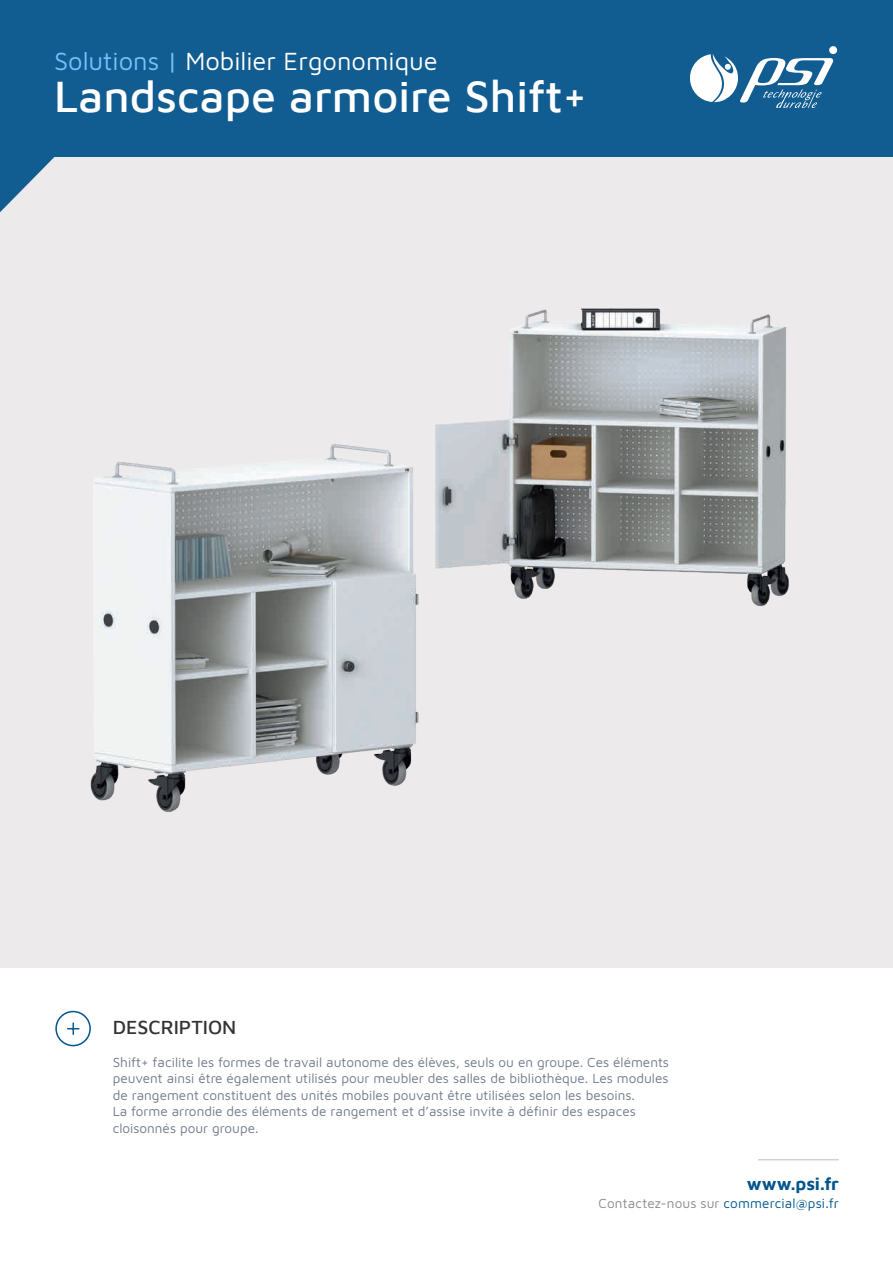
<style>
.page{position:relative;width:893px;height:1263px;background:#fff}
.page>*{position:absolute;margin:0;border:0;box-sizing:border-box;transform-origin:0 0}
.t1{font:500 45px "Maven Pro";color:#fff}
.t2{font:25.5px "Maven Pro";color:#fff}
.t3{font:500 19.5px "Maven Pro";color:#313335}
.t4{font:700 18px "Maven Pro";letter-spacing:-.005em;color:#00558c}
.t5{font:13.5px/16.5px "Maven Pro";color:#717a88}
.t6{font:13.5px "Maven Pro";letter-spacing:.01em;color:#8c8a8b}
.s1{color:#77bffe}
.s2{color:#00558c}
</style>
<div class="page">
<div style="left:0;top:157px;width:893px;height:810px;background:#edeaeb"></div>
<div style="left:0;top:0;width:893px;height:157px;background:#115d91"></div>
<svg style="left:0;top:157px;width:55px;height:55px"></svg>
<hr style="left:758px;top:1159px;width:81px;height:1px;background:#d4d1d1">
<svg style="left:690px;top:46px;width:148px;height:62px"></svg>
<div style="left:55px;top:1011px;width:36px;height:35px;border:2px solid #00558c;border-radius:50%"></div>
<svg style="left:68px;top:1023px;width:11px;height:11px"></svg>
<img style="left:90px;top:308px;width:699px;height:504px">
<h2 class="t2" style="left:54px;top:44px;width:385px"><span class="s1">Solutions |</span> Mobilier Ergonomique</h2>
<h1 class="t1" style="left:54px;top:65px;width:535px">Landscape armoire Shift+</h1>
<h3 class="t3" style="left:113px;top:1013px;width:125px">DESCRIPTION</h3>
<p class="t5" style="left:113px;top:1053px;width:558px">Shift+ facilite les formes de travail autonome des élèves, seuls ou en groupe. Ces éléments peuvent ainsi être également utilisés pour meubler des salles de bibliothèque. Les modules de rangement constituent des unités mobiles pouvant être utilisées selon les besoins.<br>La forme arrondie des éléments de rangement et d’assise invite à définir des espaces cloisonnés pour groupe.</p>
<h3 class="t4" style="left:747px;top:1171px;width:94px">www.psi.fr</h3>
<p class="t6" style="left:599px;top:1194px;width:242px">Contactez-nous sur <span class="s2">commercial@psi.fr</span></p>
</div>
